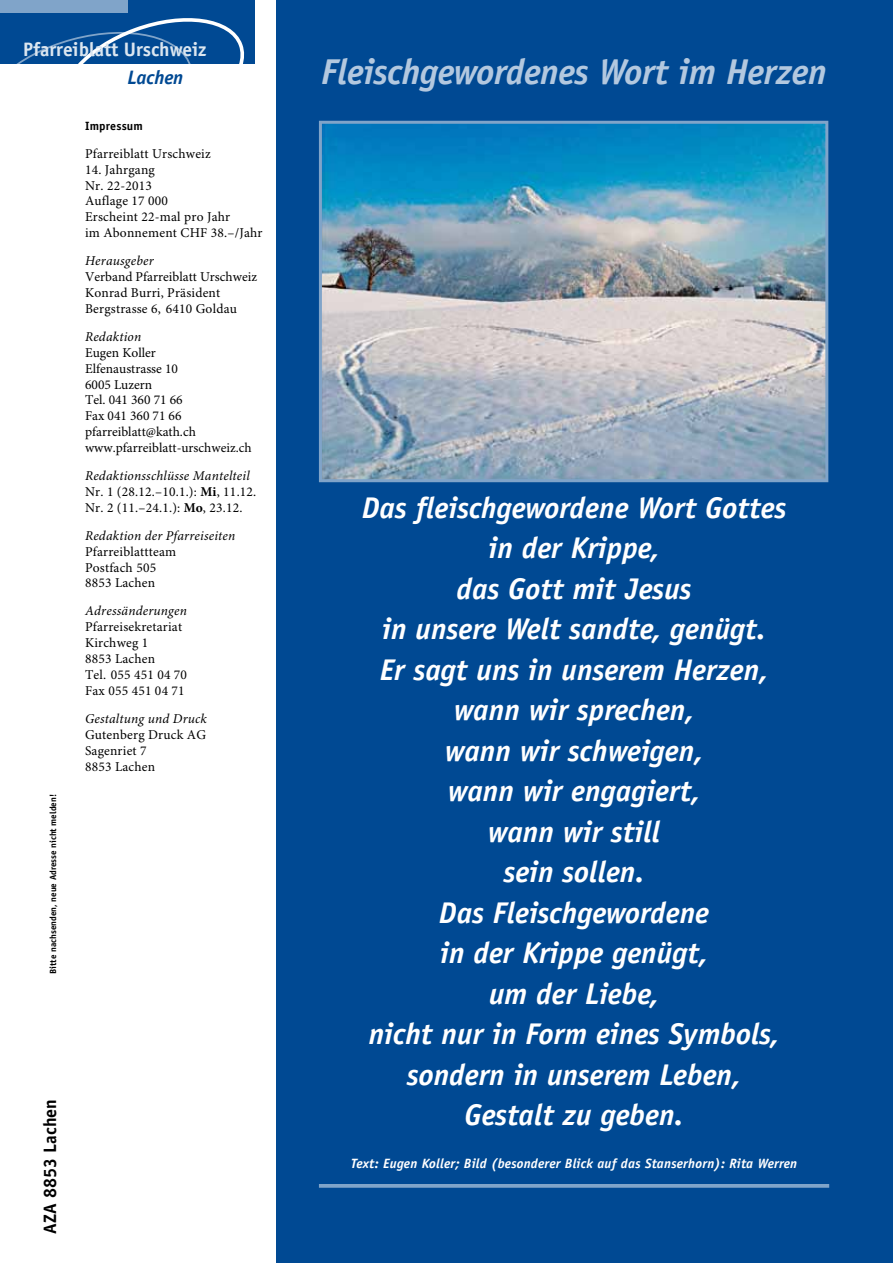
<style>
.page{position:relative;width:893px;height:1263px;background:#fff}
.page>*{position:absolute;margin:0;border:0;box-sizing:border-box;transform-origin:0 0}
.t1{font:italic 700 36px "Officina Sans Std";letter-spacing:-.01em;color:#b3c8df}
.t2{font:italic 700 30px/40.5px "Officina Sans Std";color:#fff;text-align:center}
.t3{font:700 19.5px "Officina Sans Std";letter-spacing:-.005em;color:#dbe6f0}
.t4{font:italic 700 19.5px "Officina Sans Std";letter-spacing:-.005em;color:#004993}
.t5{font:700 18px "Officina Sans Std";color:#000}
.t6{font:13.5px/15.9px "Minion Pro";letter-spacing:.015em;color:#000}
.t7{font:italic 13.5px "Minion Pro";letter-spacing:.015em;color:#000}
.t8{font:italic 700 13.5px "Officina Sans Std";letter-spacing:.015em;color:#fff}
.t9{font:700 12px "Officina Sans Std";letter-spacing:.015em;color:#000}
.t10{font:700 9px "Officina Sans Std";color:#000}
.s1{font-style:italic}
.s2{font-weight:700}
</style>
<div class="page">
<div style="left:276px;top:0;width:617px;height:1263px;background:#004993"></div>
<img style="left:323px;top:125px;width:501px;height:353px">
<div style="left:319px;top:121px;width:509px;height:361px;border:3px solid #80a4c9"></div>
<svg style="left:319px;top:1184px;width:510px;height:4px;background:#789ec5"></svg>
<div style="left:0;top:0;width:128px;height:16px;background:#80a4c9"></div>
<div style="left:128px;top:0;width:127px;height:16px;background:#004993"></div>
<div style="left:0;top:13px;width:255px;height:51px;background:#004993"></div>
<svg style="left:16px;top:18px;width:229px;height:46px"></svg>
<h3 class="t3" style="left:23px;top:37px;width:185px">Pfarreiblatt Urschweiz</h3>
<h3 class="t4" style="left:128px;top:66px;width:57px">Lachen</h3>
<p class="t10" style="left:48px;top:974px;width:181px;rotate:-90deg">Bitte nachsenden, neue Adresse nicht melden!</p>
<p class="t9" style="left:85px;top:118px;width:59px">Impressum</p>
<p class="t6" style="left:85px;top:146px;width:127px">Pfarreiblatt Urschweiz</p>
<p class="t6" style="left:85px;top:162px;width:179px">14. Jahrgang<br>Nr. 22-2013<br>Auflage 17 000<br>Erscheint 22-mal pro Jahr<br>im Abonnement CHF 38.–/Jahr</p>
<p class="t7" style="left:85px;top:253px;width:70px">Herausgeber</p>
<p class="t6" style="left:85px;top:269px;width:174px">Verband Pfarreiblatt Urschweiz<br>Konrad Burri, Präsident<br>Bergstrasse 6, 6410 Goldau</p>
<p class="t7" style="left:85px;top:328px;width:58px">Redaktion</p>
<p class="t6" style="left:85px;top:345px;width:168px">Eugen Koller<br>Elfenaustrasse 10<br>6005 Luzern<br>Tel. 041 360 71 66<br>Fax 041 360 71 66 pfarreiblatt@kath.ch www.pfarreiblatt-urschweiz.ch</p>
<p class="t6" style="left:85px;top:468px;width:173px"><span class="s1">Redaktionsschlüsse Mantelteil<br></span>Nr. 1 (28.12.–10.1.): <span class="s2">Mi</span>, 11.12.<br>Nr. 2 (11.–24.1.): <span class="s2">Mo</span>, 23.12.</p>
<p class="t7" style="left:85px;top:527px;width:152px">Redaktion der Pfarreiseiten</p>
<p class="t6" style="left:85px;top:544px;width:93px">Pfarreiblattteam<br>Postfach 505<br>8853 Lachen</p>
<p class="t7" style="left:85px;top:603px;width:103px">Adressänderungen</p>
<p class="t6" style="left:85px;top:620px;width:104px">Pfarreisekretariat<br>Kirchweg 1<br>8853 Lachen<br>Tel. 055 451 04 70<br>Fax 055 451 04 71</p>
<p class="t7" style="left:85px;top:710px;width:123px">Gestaltung und Druck</p>
<p class="t6" style="left:85px;top:727px;width:123px">Gutenberg Druck AG<br>Sagenriet 7<br>8853 Lachen</p>
<h3 class="t5" style="left:39px;top:1234px;width:136px;rotate:-90deg">AZA 8853 Lachen</h3>
<h1 class="t1" style="left:321px;top:50px;width:507px">Fleischgewordenes Wort im Herzen</h1>
<p class="t2" style="left:362px;top:487px;width:426px">Das fleischgewordene Wort Gottes in der Krippe,<br>das Gott mit Jesus<br>in unsere Welt sandte, genügt.<br>Er sagt uns in unserem Herzen, wann wir sprechen,<br>wann wir schweigen,<br>wann wir engagiert,<br>wann wir still<br>sein sollen.<br>Das Fleischgewordene<br>in der Krippe genügt,<br>um der Liebe,<br>nicht nur in Form eines Symbols, sondern in unserem Leben,<br>Gestalt zu geben.</p>
<p class="t8" style="left:351px;top:1156px;width:448px">Text: Eugen Koller; Bild (besonderer Blick auf das Stanserhorn): Rita Werren</p>
</div>
